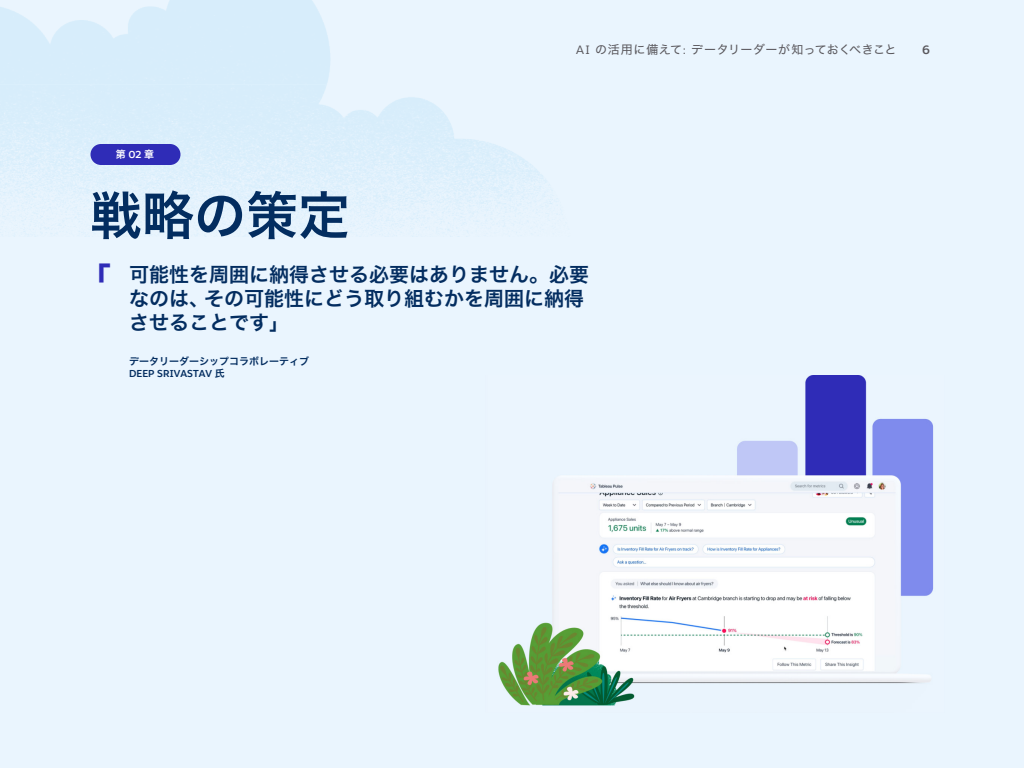
<style>
.page{position:relative;width:1024px;height:768px;background:#eaf5fe}
.page>*{position:absolute;margin:0;border:0;box-sizing:border-box;transform-origin:0 0}
.t1{font:52px "Hira Kaku Std W6";color:#032d60}
.t2{font:36px "Hira Kaku Std W6";color:#2f2cb7}
.t3{font:20px/24px "Hira Kaku Std W6";color:#032d60}
.t4{font:12px "Hira Kaku Std W4";letter-spacing:.04em;color:#59575c}
.t5{font:700 12px "Salesforce Sans";color:#59575c}
.t6{font:10px "Hira Kaku Std W6";color:#032d60}
.t7{font:700 10px "Salesforce Sans";letter-spacing:.01em;color:#032d60}
.t8{font:10px "Hira Kaku Std W6";color:#fff}
.s1{font-family:"Salesforce Sans"}
.s2{font-family:"Salesforce Sans";font-weight:700}
.s3{font-family:"Hira Kaku Std W6";font-weight:400}
</style>
<div class="page">
<img style="left:0;top:0;width:553px;height:237px">
<img style="left:498px;top:375px;width:436px;height:331px">
<div style="left:90px;top:144px;width:90px;height:21px;background:#2f2cb7;border-radius:11px"></div>
<p class="t4" style="left:576px;top:40px;width:322px"><span class="s1">AI</span> の活用に備えて<span class="s1">:</span> データリーダーが知っておくべきこと</p>
<p class="t5" style="left:922px;top:42px;width:9px">6</p>
<p class="t8" style="left:116px;top:146px;width:40px">第 <span class="s2">02</span> 章</p>
<p class="t1" style="left:90px;top:175px;width:261px">戦略の策定</p>
<p class="t3" style="left:129px;top:263px;width:462px">可能性を周囲に納得させる必要はありません。必要なのは、その可能性にどう取り組むかを周囲に納得させることです」</p>
<p class="t6" style="left:129px;top:354px;width:182px">データリーダーシップコラボレーティブ</p>
<p class="t7" style="left:129px;top:367px;width:97px">DEEP SRIVASTAV <span class="s3">氏</span></p>
<p class="t2" style="left:75px;top:253px;width:37px">「</p>
</div>
